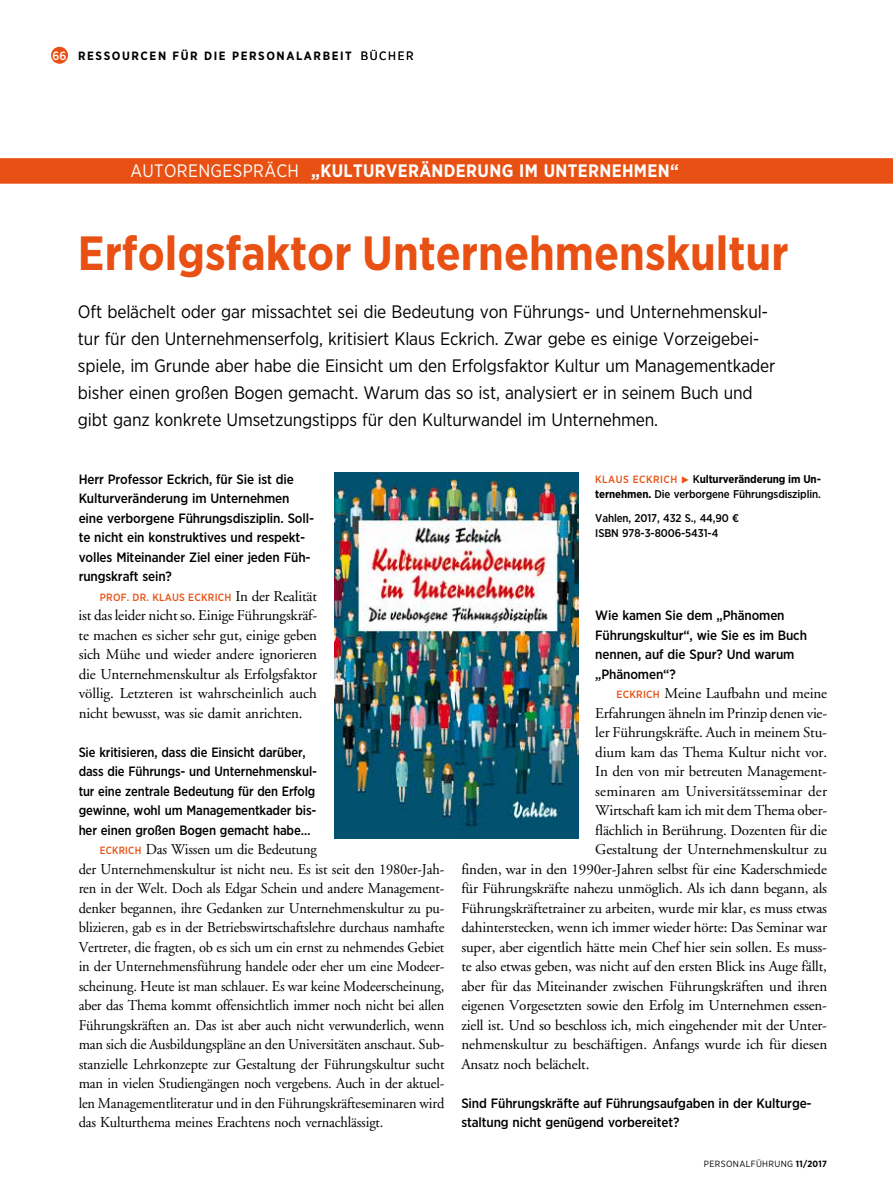
<style>
.page{position:relative;width:893px;height:1191px;background:#fff}
.page>*{position:absolute;margin:0;border:0;box-sizing:border-box;transform-origin:0 0}
.t1{font:700 48px "Gotham Narrow";color:#e85113}
.t2{font:18px/27px "Gotham Narrow";letter-spacing:-.01em;color:#000}
.t3{font:700 18px "Gotham Narrow";letter-spacing:.02em;color:#fff}
.t4{font:15px/19.5px "Adobe Garamond";letter-spacing:-.01em;color:#000;text-align:justify}
.t5{font:15px/19.5px "Adobe Garamond";letter-spacing:-.01em;color:#000;scale:.96 1}
.t6{font:500 13.5px/19.5px "Gotham Narrow";letter-spacing:-.01em;color:#000}
.t7{font:500 13.5px/19.5px "Gotham Narrow";letter-spacing:-.01em;color:#000;scale:.96 1}
.t8{font:700 12px "Gotham Narrow";letter-spacing:.13em;color:#000}
.t9{font:500 12px "Gotham Narrow";color:#fff}
.t10{font:500 11.25px/15px "Gotham Narrow";letter-spacing:-.01em;color:#000}
.t11{font:500 10.5px "Gotham Narrow";letter-spacing:.02em;color:#e85113}
.t12{font:9px "Gotham Narrow";letter-spacing:.04em;color:#000}
.s1{font-weight:400}
.s2{font-family:"Adobe Garamond";font-weight:400;font-size:15px;color:#000}
.s3{font-family:"Gotham Narrow";font-weight:500;font-size:10.5px;color:#e85113}
.s4{font-size:10.5px;color:#e85113}
.s5{font-family:"Letter Gothic Std";font-weight:400;font-size:14.1px;color:#e85113}
.s6{font-weight:700}
</style>
<div class="page">
<div style="left:51px;top:47px;width:17px;height:17px;background:#e85113;border-radius:50%"></div>
<div style="left:0;top:158px;width:893px;height:26px;background:#e85113"></div>
<img style="left:334px;top:472px;width:244px;height:366px">
<p class="t9" style="left:53px;top:48px;width:15px">66</p>
<p class="t8" style="left:78px;top:48px;width:337px">RESSOURCEN FÜR DIE PERSONALARBEIT <span class="s1">BÜCHER</span></p>
<p class="t3" style="left:130px;top:159px;width:550px"><span class="s1">AUTORENGESPRÄCH</span> „KULTURVERÄNDERUNG IM UNTERNEHMEN“</p>
<h1 class="t1" style="left:78px;top:222px;width:712px">Erfolgsfaktor Unternehmenskultur</h1>
<p class="t2" style="left:78px;top:297px;width:699px">Oft belächelt oder gar missachtet sei die Bedeutung von Führungs- und Unternehmenskul&shy;tur für den Unternehmenserfolg, kritisiert Klaus Eckrich. Zwar gebe es einige Vorzeigebei&shy;spiele, im Grunde aber habe die Einsicht um den Erfolgsfaktor Kultur um Managementkader bisher einen großen Bogen gemacht. Warum das so ist, analysiert er in seinem Buch und gibt ganz konkrete Umsetzungstipps für den Kulturwandel im Unternehmen.</p>
<p class="t6" style="left:79px;top:469px;width:237px">Herr Professor Eckrich, für Sie ist die Kulturveränderung im Unternehmen eine verborgene Führungsdisziplin. Soll&shy;te nicht ein konstruktives und respekt&shy;volles Miteinander Ziel einer jeden Füh&shy;rungskraft sein?</p>
<p class="t11" style="left:100px;top:590px;width:219px">PROF. DR. KLAUS ECKRICH <span class="s2">In der Realität</span></p>
<p class="t4" style="left:79px;top:606px;width:240px">ist das leider nicht so. Einige Führungskräf&shy;te machen es sicher sehr gut, einige geben sich Mühe und wieder andere ignorieren die Unternehmenskultur als Erfolgsfaktor völlig. Letzteren ist wahrscheinlich auch nicht bewusst, was sie damit anrichten.</p>
<p class="t7" style="left:79px;top:742px;width:250px">Sie kritisieren, dass die Einsicht darüber, dass die Führungs- und Unternehmenskul&shy;tur eine zentrale Bedeutung für den Erfolg gewinne, wohl um Managementkader bis&shy;her einen großen Bogen gemacht habe…</p>
<p class="t5" style="left:79px;top:840px;width:383px;text-indent:21px"><span class="s3">ECKRICH</span> Das Wissen um die Bedeutung<br>der Unternehmenskultur ist nicht neu. Es ist seit den 1980er-Jah&shy;ren in der Welt. Doch als Edgar Schein und andere Management&shy;denker begannen, ihre Gedanken zur Unternehmenskultur zu pu&shy;blizieren, gab es in der Betriebswirtschaftslehre durchaus namhafte Vertreter, die fragten, ob es sich um ein ernst zu nehmendes Gebiet in der Unternehmensführung handele oder eher um eine Modeer&shy;scheinung. Heute ist man schlauer. Es war keine Modeerscheinung, aber das Thema kommt offensichtlich immer noch nicht bei allen Führungskräften an. Das ist aber auch nicht verwunderlich, wenn man sich die Ausbildungspläne an den Universitäten anschaut. Sub&shy;stanzielle Lehrkonzepte zur Gestaltung der Führungskultur sucht man in vielen Studiengängen noch vergebens. Auch in der aktuel&shy;len Managementliteratur und in den Führungskräfteseminaren wird das Kulturthema meines Erachtens noch vernachlässigt.</p>
<p class="t10" style="left:595px;top:471px;width:227px"><span class="s4">KLAUS ECKRICH</span> <span class="s5">▶</span> K<span class="s6">ulturveränderung im Un&shy;ternehmen.</span> Die verborgene Führungsdisziplin.</p>
<p class="t10" style="left:595px;top:510px;width:145px">Vahlen, 2017, 432 S., 44,90 €<br>ISBN 978-3-8006-5431-4</p>
<p class="t6" style="left:595px;top:605px;width:213px">Wie kamen Sie dem „Phänomen<br>Führungskultur“, wie Sie es im Buch nennen, auf die Spur? Und warum „Phänomen“?</p>
<p class="t4" style="left:617px;top:684px;width:212px"><span class="s3">ECKRICH</span> Meine Laufbahn und meine</p>
<p class="t4" style="left:595px;top:703px;width:233px">Erfahrungen ähneln im Prinzip denen vie-</p>
<p class="t4" style="left:595px;top:723px;width:233px">ler Führungskräfte. Auch in meinem Stu-</p>
<p class="t4" style="left:595px;top:742px;width:233px">dium kam das Thema Kultur nicht vor.</p>
<p class="t4" style="left:595px;top:762px;width:233px">In den von mir betreuten Management-</p>
<p class="t4" style="left:595px;top:781px;width:233px">seminaren am Universitätsseminar der</p>
<p class="t4" style="left:595px;top:801px;width:233px">Wirtschaft kam ich mit dem Thema ober-</p>
<p class="t4" style="left:595px;top:820px;width:233px">flächlich in Berührung. Dozenten für die</p>
<p class="t4" style="left:595px;top:840px;width:233px">Gestaltung der Unternehmenskultur zu</p>
<p class="t4" style="left:461px;top:859px;width:367px">finden, war in den 1990er-Jahren selbst für eine Kaderschmiede</p>
<p class="t4" style="left:461px;top:879px;width:367px">für Führungskräfte nahezu unmöglich. Als ich dann begann, als</p>
<p class="t4" style="left:461px;top:898px;width:367px">Führungskräftetrainer zu arbeiten, wurde mir klar, es muss etwas</p>
<p class="t4" style="left:461px;top:918px;width:367px">dahinterstecken, wenn ich immer wieder hörte: Das Seminar war</p>
<p class="t4" style="left:461px;top:937px;width:367px">super, aber eigentlich hätte mein Chef hier sein sollen. Es muss-</p>
<p class="t4" style="left:461px;top:957px;width:367px">te also etwas geben, was nicht auf den ersten Blick ins Auge fällt,</p>
<p class="t4" style="left:461px;top:976px;width:367px">aber für das Miteinander zwischen Führungskräften und ihren</p>
<p class="t4" style="left:461px;top:996px;width:367px">eigenen Vorgesetzten sowie den Erfolg im Unternehmen essen-</p>
<p class="t4" style="left:461px;top:1015px;width:367px">ziell ist. Und so beschloss ich, mich eingehender mit der Unter-</p>
<p class="t4" style="left:461px;top:1035px;width:367px">nehmenskultur zu beschäftigen. Anfangs wurde ich für diesen</p>
<p class="t4" style="left:461px;top:1054px;width:130px">Ansatz noch belächelt.</p>
<p class="t6" style="left:461px;top:1093px;width:352px">Sind Führungskräfte auf Führungsaufgaben in der Kulturge&shy;staltung nicht genügend vorbereitet?</p>
<p class="t12" style="left:704px;top:1157px;width:125px">PERSONALFÜHRUNG <span class="s6">11/2017</span></p>
</div>
